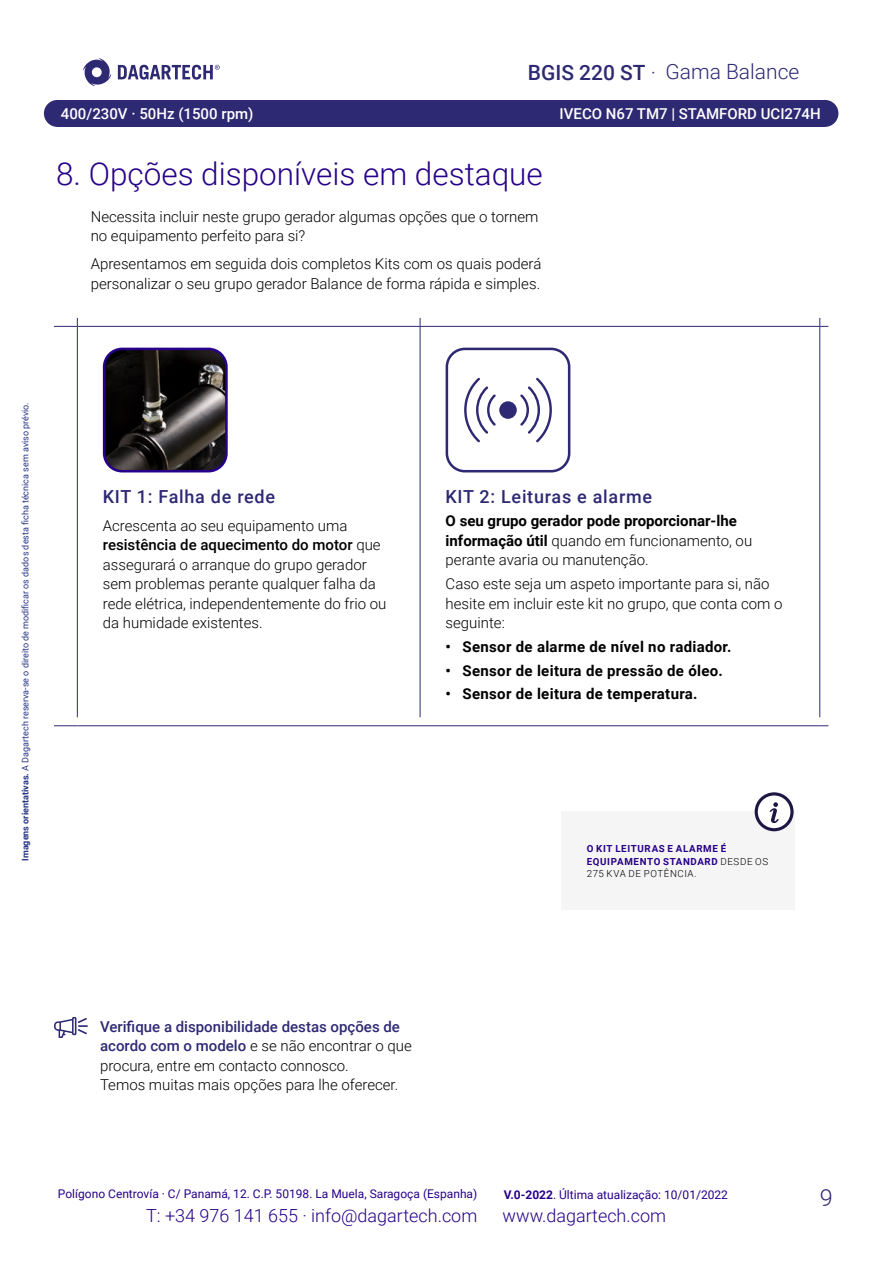
<style>
.page{position:relative;width:893px;height:1263px;background:#fff}
.page>*{position:absolute;margin:0;border:0;box-sizing:border-box;transform-origin:0 0}
.t1{font:300 31.5px "Roboto";color:#270089}
.t2{font:300 23.4px "Roboto";color:#2e2973}
.t3{font:300 21px "Roboto";color:#2e2973}
.t4{font:300 18px "Roboto";color:#270089}
.t5{font:500 18px "Roboto";letter-spacing:.04em;color:#2e2973}
.t6{font:300 15px/19.5px "Roboto";color:#000}
.t7{font:700 15px/19.5px "Roboto";color:#000}
.t8{font:700 15px "Roboto";letter-spacing:.02em;color:#000}
.t9{font:500 15px "Roboto";color:#fff}
.t10{font:12px "Roboto";color:#270089}
.t11{font:700 9.75px/12.8px "Roboto";letter-spacing:.065em;color:#270089}
.t12{font:9px "Roboto";color:#283583}
.s1{font-weight:500}
.s2{font-weight:700}
.s3{font-weight:300}
.s4{font-weight:300;color:#000}
.s5{font-weight:500;color:#2e2973}
</style>
<div class="page">
<div style="left:57px;top:100px;width:768px;height:27px;background:#2e2973"></div>
<div style="left:44px;top:100px;width:27px;height:27px;background:#2e2973;border-radius:50%"></div>
<div style="left:811px;top:100px;width:27px;height:27px;background:#2e2973;border-radius:50%"></div>
<svg style="left:83px;top:58px;width:28px;height:28px"></svg>
<svg style="left:118px;top:65px;width:102px;height:15px"></svg>
<svg style="left:54px;top:318px;width:24px;height:9px"></svg>
<hr style="left:77px;top:326px;width:343px;height:1px;background:#2e2973">
<hr style="left:77px;top:327px;width:1px;height:390px;background:#2e2973">
<hr style="left:420px;top:326px;width:400px;height:1px;background:#2e2973">
<hr style="left:420px;top:327px;width:1px;height:390px;background:#2e2973">
<svg style="left:819px;top:318px;width:9px;height:9px"></svg>
<hr style="left:819px;top:327px;width:1px;height:390px;background:#2e2973">
<svg style="left:54px;top:725px;width:23px;height:1px"></svg>
<hr style="left:77px;top:725px;width:343px;height:1px;background:#2e2973">
<hr style="left:420px;top:725px;width:400px;height:1px;background:#2e2973">
<img style="left:104px;top:349px;width:120px;height:122px">
<div style="left:103px;top:348px;width:125px;height:124px;border:3px solid #270089;border-radius:18px"></div>
<div style="left:446px;top:348px;width:124px;height:124px;border:3px solid #2e2973;border-radius:18px"></div>
<div style="left:499px;top:401px;width:18px;height:18px;background:#2e2973;border-radius:50%"></div>
<svg style="left:464px;top:378px;width:32px;height:64px"></svg>
<svg style="left:520px;top:378px;width:32px;height:64px"></svg>
<svg style="left:54px;top:1017px;width:34px;height:21px"></svg>
<div style="left:561px;top:812px;width:234px;height:98px;background:#f6f5f5"></div>
<svg style="left:756px;top:794px;width:36px;height:36px"></svg>
<div style="left:755px;top:792px;width:39px;height:39px;border:3px solid #1f1646;border-radius:50%"></div>
<svg style="left:769px;top:802px;width:10px;height:21px"></svg>
<h3 class="t3" style="left:528px;top:56px;width:273px"><span class="s1">BGIS 220 ST</span> · Gama Balance</h3>
<p class="t9" style="left:61px;top:103px;width:194px">400/230V · 50Hz (1500 rpm)</p>
<p class="t9" style="left:560px;top:104px;width:263px">IVECO N67 TM7 | STAMFORD UCI274H</p>
<h1 class="t1" style="left:56px;top:152px;width:488px">8. Opções disponíveis em destaque</h1>
<p class="t6" style="left:91px;top:206px;width:449px">Necessita incluir neste grupo gerador algumas opções que o tornem no equipamento perfeito para si?</p>
<p class="t6" style="left:91px;top:254px;width:452px">Apresentamos em seguida dois completos Kits com os quais poderá personalizar o seu grupo gerador Balance de forma rápida e simples.</p>
<p class="t12" style="left:19px;top:861px;width:460px;rotate:-90deg"><span class="s2">Imagens orientativas.</span> A Dagartech reserva-se o direito de modificar os dados desta ficha técnica sem aviso prévio.</p>
<p class="t5" style="left:103px;top:484px;width:174px">KIT 1: Falha de rede</p>
<p class="t6" style="left:103px;top:515px;width:285px">Acrescenta ao seu equipamento uma <span class="s1">resistência de aquecimento do motor</span> que assegurará o arranque do grupo gerador sem problemas perante qualquer falha da rede elétrica, independentemente do frio ou da humidade existentes.</p>
<p class="t5" style="left:446px;top:484px;width:208px">KIT 2: Leituras e alarme</p>
<p class="t7" style="left:446px;top:511px;width:308px">O seu grupo gerador pode proporcionar-lhe informação útil <span class="s3">quando em funcionamento, ou perante avaria ou manutenção.</span></p>
<p class="t6" style="left:446px;top:573px;width:338px">Caso este seja um aspeto importante para si, não hesite em incluir este kit no grupo, que conta com o seguinte:</p>
<p class="t8" style="left:446px;top:636px;width:287px">• Sensor de alarme de nível no radiador.</p>
<p class="t8" style="left:446px;top:660px;width:279px">• Sensor de leitura de pressão de óleo.</p>
<p class="t8" style="left:446px;top:683px;width:254px">• Sensor de leitura de temperatura.</p>
<p class="t11" style="left:587px;top:842px;width:183px">O KIT LEITURAS E ALARME É<br>EQUIPAMENTO STANDARD <span class="s4">DESDE OS<br>275 KVA DE POTÊNCIA.</span></p>
<p class="t6" style="left:100px;top:1016px;width:313px"><span class="s5">Verifique a disponibilidade destas opções de acordo com o modelo</span> e se não encontrar o que procura, entre em contacto connosco.<br>Temos muitas mais opções para lhe oferecer.</p>
<p class="t10" style="left:58px;top:1185px;width:421px">Polígono Centrovía · C/ Panamá, 12. C.P. 50198. La Muela, Saragoça (Espanha)</p>
<p class="t4" style="left:146px;top:1203px;width:333px">T: +34 976 141 655 · info@dagartech.com</p>
<p class="t4" style="left:503px;top:1203px;width:165px">www.dagartech.com</p>
<p class="t10" style="left:504px;top:1186px;width:226px"><span class="s2">V.0-2022</span>. Última atualização: 10/01/2022</p>
<h2 class="t2" style="left:820px;top:1182px;width:14px">9</h2>
</div>
